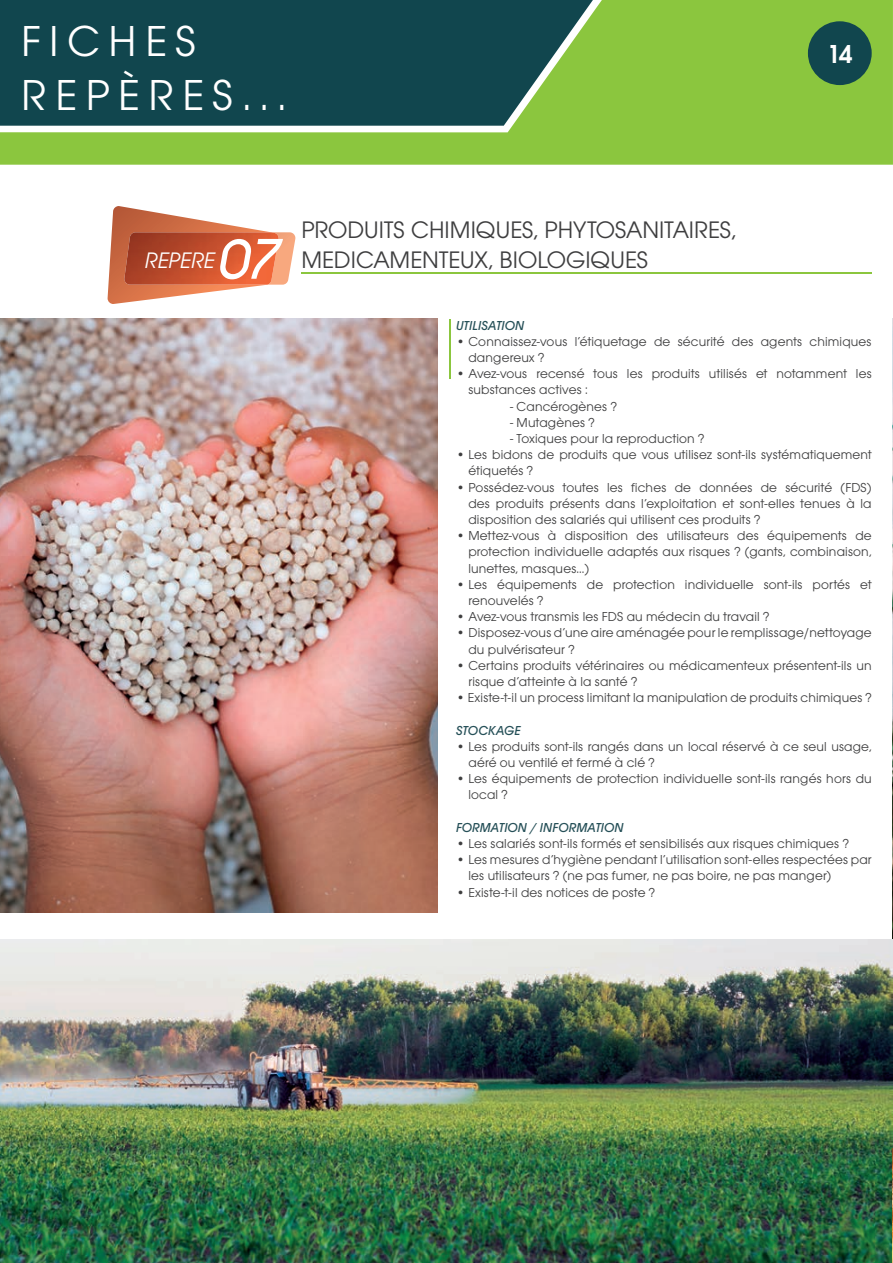
<style>
.page{position:relative;width:893px;height:1263px;background:#fff}
.page>*{position:absolute;margin:0;border:0;box-sizing:border-box;transform-origin:0 0}
.t1{font:45px/54px "Avant Garde Gothic Itc T";letter-spacing:.185em;color:#fff}
.t2{font:600 27px "Avant Garde Gothic Itc T";color:#fff}
.t3{font:24.9px/29.8px "Avant Garde Gothic Itc T";letter-spacing:-.005em;color:#3e3e3f}
.t4{font:italic 23.25px "Avant Garde Gothic Itc T";letter-spacing:-.01em;color:#fff}
.t5{font:13.5px/16.2px "Avant Garde Gothic Itc T";letter-spacing:.01em;color:#3e3e3f}
.t6{font:italic 500 13.5px "Avant Garde Gothic Itc T";letter-spacing:.01em;color:#265058}
.s1{font-family:"Caviar Dreams";font-weight:700;font-size:51px}
</style>
<div class="page">
<div style="left:0;top:0;width:893px;height:165px;background:#8bc63e"></div>
<svg style="left:0;top:0;width:605px;height:126px;background:#1e534f"></svg>
<hr style="left:892px;top:132px;width:1px;height:33px;background:#8bc63e">
<hr style="left:892px;top:0;width:1px;height:126px;background:#11464e">
<div style="left:808px;top:21px;width:64px;height:64px;background:#11464e;border-radius:50%"></div>
<hr style="left:449px;top:319px;width:1px;height:59px;background:#8bc63e">
<svg style="left:108px;top:206px;width:187px;height:98px"></svg>
<img style="left:124px;top:232px;width:155px;height:53px">
<hr style="left:301px;top:272px;width:570px;height:2px;background:#8bc63e">
<img style="left:0;top:319px;width:438px;height:593px">
<img style="left:892px;top:319px;width:1px;height:621px">
<img style="left:0;top:940px;width:893px;height:323px">
<img style="left:892px;top:1148px;width:1px;height:114px">
<h1 class="t1" style="left:21px;top:14px;width:267px">FICHES<br>REPÈRES...</h1>
<h2 class="t2" style="left:827px;top:39px;width:27px">14</h2>
<h3 class="t4" style="left:145px;top:247px;width:136px">REPERE<span class="s1">07</span></h3>
<h3 class="t3" style="left:301px;top:215px;width:436px">PRODUITS CHIMIQUES, PHYTOSANITAIRES,<br>MEDICAMENTEUX, BIOLOGIQUES</h3>
<p class="t6" style="left:456px;top:317px;width:70px">UTILISATION</p>
<p class="t5" style="left:468px;top:333px;width:405px;text-indent:-12px">• Connaissez-vous l’étiquetage de sécurité des agents chimiques dangereux ?</p>
<p class="t5" style="left:468px;top:365px;width:405px;text-indent:-12px">• Avez-vous recensé tous les produits utilisés et notamment les substances actives :</p>
<p class="t5" style="left:510px;top:398px;width:108px">- Cancérogènes ?</p>
<p class="t5" style="left:510px;top:414px;width:86px">- Mutagènes ?</p>
<p class="t5" style="left:510px;top:430px;width:196px">- Toxiques pour la reproduction ?</p>
<p class="t5" style="left:468px;top:446px;width:405px;text-indent:-12px">• Les bidons de produits que vous utilisez sont-ils systématiquement étiquetés ?</p>
<p class="t5" style="left:468px;top:479px;width:405px;text-align:justify;text-indent:-12px">• Possédez-vous toutes les fiches de données de sécurité (FDS) des produits présents dans l’exploitation et sont-elles tenues à la disposition des salariés qui utilisent ces produits ?</p>
<p class="t5" style="left:468px;top:527px;width:405px;text-align:justify;text-indent:-12px">• Mettez-vous à disposition des utilisateurs des équipements de protection individuelle adaptés aux risques ? (gants, combinaison, lunettes, masques…)</p>
<p class="t5" style="left:468px;top:576px;width:405px;text-indent:-12px">• Les équipements de protection individuelle sont-ils portés et renouvelés ?</p>
<p class="t5" style="left:456px;top:608px;width:315px">• Avez-vous transmis les FDS au médecin du travail ?</p>
<p class="t5" style="left:468px;top:624px;width:405px;text-indent:-12px">• Disposez-vous d’une aire aménagée pour le remplissage/nettoyage du pulvérisateur ?</p>
<p class="t5" style="left:468px;top:657px;width:405px;text-indent:-12px">• Certains produits vétérinaires ou médicamenteux présentent-ils un risque d’atteinte à la santé ?</p>
<p class="t5" style="left:456px;top:689px;width:417px">• Existe-t-il un process limitant la manipulation de produits chimiques ?</p>
<p class="t6" style="left:456px;top:722px;width:66px">STOCKAGE</p>
<p class="t5" style="left:468px;top:738px;width:405px;text-indent:-12px">• Les produits sont-ils rangés dans un local réservé à ce seul usage, aéré ou ventilé et fermé à clé ?</p>
<p class="t5" style="left:468px;top:770px;width:405px;text-indent:-12px">• Les équipements de protection individuelle sont-ils rangés hors du local ?</p>
<p class="t6" style="left:456px;top:819px;width:169px">FORMATION / INFORMATION</p>
<p class="t5" style="left:456px;top:835px;width:394px">• Les salariés sont-ils formés et sensibilisés aux risques chimiques ?</p>
<p class="t5" style="left:468px;top:851px;width:405px;text-indent:-12px">• Les mesures d’hygiène pendant l’utilisation sont-elles respectées par les utilisateurs ? (ne pas fumer, ne pas boire, ne pas manger)</p>
<p class="t5" style="left:456px;top:884px;width:201px">• Existe-t-il des notices de poste ?</p>
</div>
